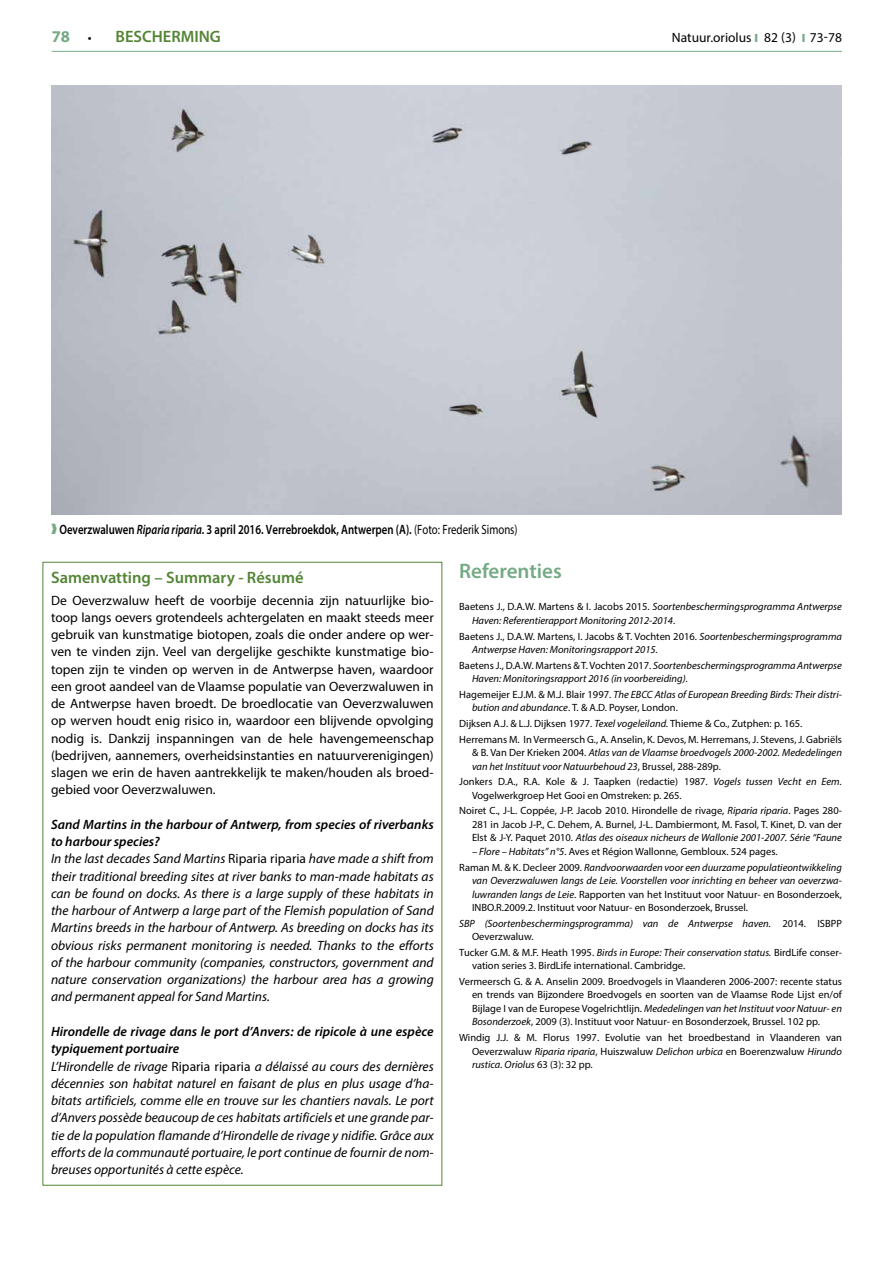
<style>
.page{position:relative;width:893px;height:1263px;background:#fff}
.page>*{position:absolute;margin:0;border:0;box-sizing:border-box;transform-origin:0 0}
.t1{font:600 21px "Myriad Pro";color:#75aa84}
.t2{font:600 16.5px "Myriad Pro";color:#538535}
.t3{font:700 16.5px "Myriad Pro";color:#75aa84}
.t4{font:italic 13.5px/17.2px "Myriad Pro";color:#000}
.t5{font:13.5px/17.2px "Myriad Pro";color:#000;text-align:justify}
.t6{font:600 13.5px "Myriad Pro";color:#000;scale:.8 1}
.t7{font:10.5px/13.5px "Myriad Pro";color:#000;text-align:justify}
.t8{font:italic 10.5px/13.5px "Myriad Pro";color:#000}
.s1{font-weight:400;font-size:13.5px;color:#000}
.s2{font-weight:900;font-size:12px;color:#75aa84}
.s3{color:#fff}
.s4{color:#75aa84}
.s5{font-style:italic}
.s6{font-weight:400}
.s7{font-weight:600}
.s8{font-style:normal}
</style>
<div class="page">
<hr style="left:52px;top:51px;width:790px;height:1px;background:#75aa84">
<img style="left:51px;top:85px;width:791px;height:429px">
<h2 class="t3" style="left:52px;top:25px;width:41px">78 <span class="s1">•</span></h2>
<h2 class="t2" style="left:116px;top:26px;width:107px">BESCHERMING</h2>
<p class="t5" style="left:672px;top:28px;width:173px">Natuur.oriolus <span class="s2">I</span> 82 (3) <span class="s2">I</span> <span class="s3">20-30</span></p>
<p class="t5" style="left:810px;top:28px;width:34px">73-78</p>
<p class="t6" style="left:51px;top:521px;width:585px"><span class="s4">❱</span> Oeverzwaluwen <span class="s5">Riparia riparia.</span> 3 april 2016. Verrebroekdok, Antwerpen (A). <span class="s6">(Foto: Frederik Simons)</span></p>
<h2 class="t2" style="left:51px;top:567px;width:254px">Samenvatting – Summary - Résumé</h2>
<p class="t5" style="left:51px;top:591px;width:384px">De Oeverzwaluw heeft de voorbije decennia zijn natuurlijke bio&shy;toop langs oevers grotendeels achtergelaten en maakt steeds meer gebruik van kunstmatige biotopen, zoals die onder andere op wer&shy;ven te vinden zijn. Veel van dergelijke geschikte kunstmatige bio&shy;topen zijn te vinden op werven in de Antwerpse haven, waardoor een groot aandeel van de Vlaamse populatie van Oeverzwaluwen in de Antwerpse haven broedt. De broedlocatie van Oeverzwaluwen op werven houdt enig risico in, waardoor een blijvende opvolging nodig is. Dankzij inspanningen van de hele havengemeenschap (bedrijven, aannemers, overheidsinstanties en natuurverenigingen) slagen we erin de haven aantrekkelijk te maken/houden als broed&shy;gebied voor Oeverzwaluwen.</p>
<p class="t4" style="left:51px;top:815px;width:384px"><span class="s7">Sand Martins in the harbour of Antwerp, from species of riverbanks to harbour species?<br></span>In the last decades Sand Martins <span class="s8">Riparia riparia</span> have made a shift from their traditional breeding sites at river banks to man-made habitats as can be found on docks. As there is a large supply of these habitats in the harbour of Antwerp a large part of the Flemish population of Sand Martins breeds in the harbour of Antwerp. As breeding on docks has its obvious risks permanent monitoring is needed. Thanks to the efforts of the harbour community (companies, constructors, government and nature conservation organizations) the harbour area has a growing and permanent appeal for Sand Martins.</p>
<p class="t4" style="left:51px;top:1023px;width:384px"><span class="s7">Hirondelle de rivage dans le port d’Anvers: de ripicole à une espèce typiquement portuaire<br></span>L’Hirondelle de rivage <span class="s8">Riparia riparia</span> a délaissé au cours des dernières décennies son habitat naturel en faisant de plus en plus usage d’ha&shy;bitats artificiels, comme elle en trouve sur les chantiers navals. Le port d’Anvers possède beaucoup de ces habitats artificiels et une grande par&shy;tie de la population flamande d’Hirondelle de rivage y nidifie. Grâce aux efforts de la communauté portuaire, le port continue de fournir de nom&shy;breuses opportunités à cette espèce.</p>
<h1 class="t1" style="left:459px;top:557px;width:104px">Referenties</h1>
<p class="t8" style="left:472px;top:600px;width:371px;text-indent:-13px"><span class="s8">Baetens J., D.A.W. Martens &amp; I. Jacobs 2015.</span> Soortenbeschermingsprogramma Antwerpse<br>Haven: Referentierapport Monitoring 2012-2014<span class="s8">.</span></p>
<p class="t8" style="left:472px;top:629px;width:371px;text-indent:-13px"><span class="s8">Baetens J., D.A.W. Martens, I. Jacobs &amp; T. Vochten 2016.</span> Soortenbeschermingsprogramma<br>Antwerpse Haven: Monitoringsrapport 2015.</p>
<p class="t8" style="left:472px;top:658px;width:371px;text-indent:-13px"><span class="s8">Baetens J., D.A.W. Martens &amp; T. Vochten 2017.</span> Soortenbeschermingsprogramma Antwerpse<br>Haven: Monitoringsrapport 2016 (in voorbereiding).</p>
<p class="t8" style="left:472px;top:687px;width:371px;text-indent:-13px"><span class="s8">Hagemeijer E.J.M. &amp; M.J. Blair 1997.</span> The EBCC Atlas of European Breeding Birds: Their distri&shy;bution and abundance<span class="s8">. T. &amp; A.D. Poyser, London.</span></p>
<p class="t7" style="left:459px;top:715px;width:384px;line-height:15.6px">Dijksen A.J. &amp; L.J. Dijksen 1977. <span class="s5">Texel vogeleiland.</span> Thieme &amp; Co., Zutphen: p. 165.<br>Herremans M. In Vermeersch G., A. Anselin, K. Devos, M. Herremans, J. Stevens, J. Gabriëls</p>
<p class="t8" style="left:472px;top:746px;width:371px"><span class="s8">&amp; B. Van Der Krieken 2004.</span> Atlas van de Vlaamse broedvogels 2000-2002. Mededelingen van het Instituut voor Natuurbehoud 23<span class="s8">, Brussel, 288-289p.</span></p>
<p class="t7" style="left:472px;top:775px;width:371px;text-indent:-13px">Jonkers D.A., R.A. Kole &amp; J. Taapken (redactie) 1987. <span class="s5">Vogels tussen Vecht en Eem.<br></span>Vogelwerkgroep Het Gooi en Omstreken: p. 265.</p>
<p class="t7" style="left:472px;top:804px;width:371px;text-indent:-13px">Noiret C., J-L. Coppée, J-P. Jacob 2010. Hirondelle de rivage, <span class="s5">Riparia riparia</span>. Pages 280- 281 in Jacob J-P., C. Dehem, A. Burnel, J-L. Dambiermont, M. Fasol, T. Kinet, D. van der Elst &amp; J-Y. Paquet 2010. <span class="s5">Atlas des oiseaux nicheurs de Wallonie 2001-2007. Série “Faune</span></p>
<p class="t8" style="left:459px;top:843px;width:384px;line-height:15.6px;text-indent:13px">– Flore – Habitats” n°5<span class="s8">. Aves et Région Wallonne, Gembloux. 524 pages.<br>Raman M. &amp; K. Decleer 2009.</span> Randvoorwaarden voor een duurzame populatieontwikkeling</p>
<p class="t7" style="left:472px;top:874px;width:371px"><span class="s5">van Oeverzwaluwen langs de Leie. Voorstellen voor inrichting en beheer van oeverzwa&shy;luwranden langs de Leie</span>. Rapporten van het Instituut voor Natuur- en Bosonderzoek, INBO.R.2009.2. Instituut voor Natuur- en Bosonderzoek, Brussel.</p>
<p class="t8" style="left:472px;top:916px;width:371px;text-indent:-13px">SBP (Soortenbeschermingsprogramma) van de Antwerpse haven. <span class="s8">2014. ISBPP<br>Oeverzwaluw.</span></p>
<p class="t7" style="left:472px;top:945px;width:371px;text-indent:-13px">Tucker G.M. &amp; M.F. Heath 1995. <span class="s5">Birds in Europe: Their conservation status.</span> BirdLife conser&shy;vation series 3. BirdLife international. Cambridge.</p>
<p class="t7" style="left:472px;top:974px;width:371px;text-indent:-13px">Vermeersch G. &amp; A. Anselin 2009. Broedvogels in Vlaanderen 2006-2007: recente status en trends van Bijzondere Broedvogels en soorten van de Vlaamse Rode Lijst en/of Bijlage I van de Europese Vogelrichtlijn. <span class="s5">Mededelingen van het Instituut voor Natuur- en Bosonderzoek</span>, 2009 (3). Instituut voor Natuur- en Bosonderzoek, Brussel. 102 pp.</p>
<p class="t7" style="left:472px;top:1031px;width:371px;text-indent:-13px">Windig J.J. &amp; M. Florus 1997. Evolutie van het broedbestand in Vlaanderen van Oeverzwaluw <span class="s5">Riparia riparia</span>, Huiszwaluw <span class="s5">Delichon urbica</span> en Boerenzwaluw <span class="s5">Hirundo rustica</span>. <span class="s5">Oriolus</span> 63 (3): 32 pp.</p>
</div>
